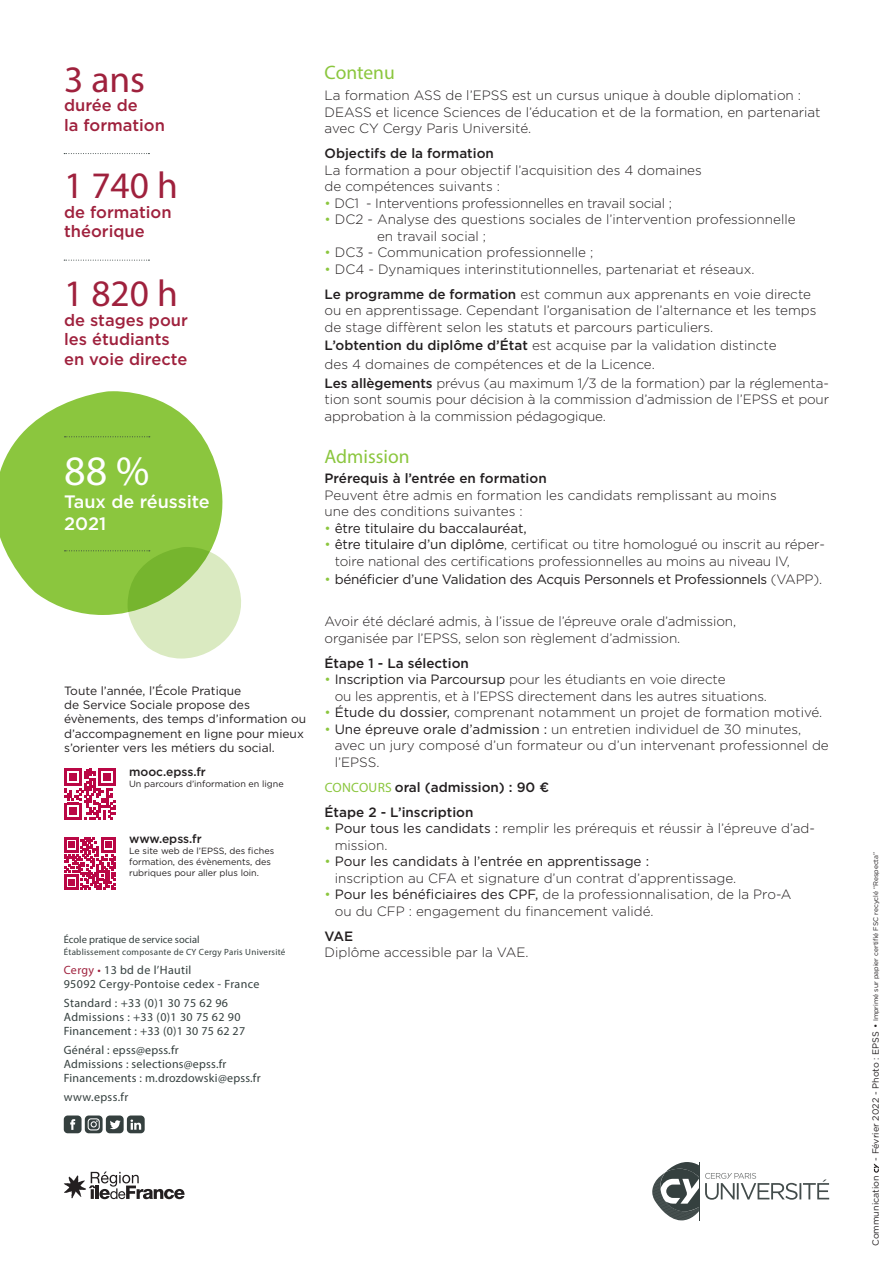
<style>
.page{position:relative;width:893px;height:1263px;background:#fff}
.page>*{position:absolute;margin:0;border:0;box-sizing:border-box;transform-origin:0 0}
.t1{font:42px "Myriad Pro";color:#fff}
.t2{font:37.5px "Myriad Pro";color:#9f213d}
.t3{font:19.5px "Myriad Pro";color:#8bc63e}
.t4{font:500 18px/22.5px "Gotham";color:#fff}
.t5{font:500 16.5px/19.5px "Gotham";color:#9f213d}
.t6{font:300 13.5px/16.5px "Gotham";color:#231f20}
.t7{font:500 13.5px/25px "Gotham";color:#231f20}
.t8{font:13.5px "Gotham";letter-spacing:-.02em;color:#231f20}
.t9{font:300 13.5px "Gotham";letter-spacing:-.02em;color:#231f20}
.t10{font:12px/14.2px "Myriad Pro";letter-spacing:.02em;color:#35403f}
.t11{font:12px/14.4px "Gotham";color:#231f20}
.t12{font:500 12px "Gotham";color:#231f20}
.t13{font:10.5px "Myriad Pro";color:#35403f}
.t14{font:9px/10.8px "Gotham";color:#231f20}
.t15{font:9px "Myriad Pro";letter-spacing:.03em;color:#35403f}
.t16{font:6.75px "Gotham";color:#231f20}
.s1{color:#9f213d}
.s2{color:#8bc63e}
.s3{font-weight:500}
.s4{font-weight:300;color:#8bc63e}
.s5{font-weight:400}
.s6{font-weight:300}
.s7{font-family:"Myriad Pro";font-weight:400;color:#8bc63e}
.s8{font-size:9px}
</style>
<div class="page">
<div style="left:64px;top:1115px;width:18px;height:18px;background:#35403f;border-radius:4px"></div>
<svg style="left:70px;top:1119px;width:5px;height:11px"></svg>
<svg style="left:85px;top:1115px;width:18px;height:18px"></svg>
<svg style="left:88px;top:1118px;width:12px;height:12px"></svg>
<div style="left:106px;top:1115px;width:18px;height:18px;background:#35403f;border-radius:4px"></div>
<svg style="left:110px;top:1120px;width:11px;height:9px"></svg>
<div style="left:127px;top:1115px;width:18px;height:18px;background:#35403f;border-radius:4px"></div>
<svg style="left:131px;top:1119px;width:10px;height:11px"></svg>
<svg style="left:64px;top:1171px;width:121px;height:28px"></svg>
<svg style="left:705px;top:1173px;width:124px;height:27px"></svg>
<hr style="left:699px;top:1162px;width:1px;height:58px;background:#35403f">
<svg style="left:652px;top:1162px;width:47px;height:58px"></svg>
<svg style="left:64px;top:260px;width:85px;height:1px"></svg>
<svg style="left:64px;top:153px;width:85px;height:1px"></svg>
<svg style="left:0;top:391px;width:223px;height:218px;fill:#8bc63e"></svg>
<svg style="left:65px;top:436px;width:85px;height:1px"></svg>
<svg style="left:65px;top:547px;width:176px;height:111px"></svg>
<svg style="left:64px;top:838px;width:51px;height:51px"></svg>
<svg style="left:64px;top:769px;width:52px;height:51px"></svg>
<svg style="left:874px;top:1163px;width:5px;height:10px"></svg>
<h2 class="t2" style="left:64px;top:56px;width:82px">3 ans</h2>
<p class="t5" style="left:64px;top:96px;width:102px">durée de<br>la formation</p>
<h2 class="t2" style="left:64px;top:163px;width:115px">1 740 h</h2>
<p class="t5" style="left:64px;top:202px;width:109px">de formation théorique</p>
<h2 class="t2" style="left:64px;top:271px;width:115px">1 820 h</h2>
<p class="t5" style="left:64px;top:310px;width:125px">de stages pour les étudiants en voie directe</p>
<h1 class="t1" style="left:64px;top:445px;width:87px">88 %</h1>
<h3 class="t4" style="left:64px;top:490px;width:147px">Taux de réussite<br>2021</h3>
<p class="t11" style="left:64px;top:683px;width:244px">Toute l’année, l’École Pratique<br>de Service Sociale propose des évènements, des temps d’information ou d’accompagnement en ligne pour mieux s’orienter vers les métiers du social.</p>
<p class="t12" style="left:129px;top:764px;width:78px">mooc.epss.fr</p>
<p class="t14" style="left:129px;top:778px;width:156px">Un parcours d’information en ligne</p>
<p class="t12" style="left:129px;top:831px;width:74px">www.epss.fr</p>
<p class="t14" style="left:129px;top:845px;width:147px">Le site web de l’EPSS, des fiches formation, des évènements, des rubriques pour aller plus loin.</p>
<p class="t13" style="left:64px;top:933px;width:137px">École pratique de service social</p>
<p class="t15" style="left:64px;top:947px;width:223px">Établissement composante de CY Cergy Paris Université</p>
<p class="t10" style="left:64px;top:962px;width:197px"><span class="s1">Cergy •</span> 13 bd de l’Hautil<br>95092 Cergy-Pontoise cedex - France</p>
<p class="t10" style="left:64px;top:995px;width:183px">Standard : +33 (0)1 30 75 62 96<br>Admissions : +33 (0)1 30 75 62 90<br>Financement : +33 (0)1 30 75 62 27</p>
<p class="t10" style="left:64px;top:1042px;width:198px">Général : epss@epss.fr<br>Admissions : selections@epss.fr<br>Financements : m.drozdowski@epss.fr</p>
<p class="t10" style="left:64px;top:1089px;width:66px">www.epss.fr</p>
<h3 class="t3" style="left:325px;top:61px;width:72px">Contenu</h3>
<p class="t6" style="left:325px;top:87px;width:498px">La formation ASS de l’EPSS est un cursus unique à double diplomation :<br>DEASS et licence Sciences de l’éducation et de la formation, en partenariat avec CY Cergy Paris Université.</p>
<p class="t7" style="left:325px;top:141px;width:171px">Objectifs de la formation</p>
<p class="t6" style="left:325px;top:161px;width:379px">La formation a pour objectif l’acquisition des 4 domaines de compétences suivants :</p>
<p class="t9" style="left:325px;top:194px;width:349px"><span class="s2">•</span> DC1 - Interventions professionnelles en travail social ;</p>
<p class="t6" style="left:377px;top:211px;width:420px;text-indent:-52px"><span class="s2">•</span> DC2 - Analyse des questions sociales de l’intervention professionnelle en travail social ;</p>
<p class="t6" style="left:325px;top:244px;width:270px"><span class="s2">•</span> DC3 - Communication professionnelle ;</p>
<p class="t6" style="left:325px;top:256px;width:488px;line-height:25px"><span class="s2">•</span> DC4 - Dynamiques interinstitutionnelles, partenariat et réseaux.<br><span class="s3">Le programme de formation</span> est commun aux apprenants en voie directe</p>
<p class="t6" style="left:325px;top:302px;width:493px">ou en apprentissage. Cependant l’organisation de l’alternance et les temps de stage diffèrent selon les statuts et parcours particuliers.</p>
<p class="t6" style="left:325px;top:336px;width:506px;line-height:18.6px"><span class="s3">L’obtention du diplôme d’État</span> est acquise par la validation distincte<br>des 4 domaines de compétences et de la Licence.<br><span class="s3">Les allègements</span> prévus (au maximum 1/3 de la formation) par la réglementa-</p>
<p class="t6" style="left:325px;top:391px;width:506px">tion sont soumis pour décision à la commission d’admission de l’EPSS et pour approbation à la commission pédagogique.</p>
<h3 class="t3" style="left:325px;top:444px;width:87px">Admission</h3>
<p class="t7" style="left:325px;top:466px;width:224px">Prérequis à l’entrée en formation</p>
<p class="t6" style="left:325px;top:486px;width:454px">Peuvent être admis en formation les candidats remplissant au moins une des conditions suivantes :</p>
<p class="t8" style="left:325px;top:519px;width:204px"><span class="s4">•</span> être titulaire du baccalauréat,</p>
<p class="t6" style="left:335px;top:536px;width:492px;text-indent:-10px"><span class="s2">•</span> <span class="s5">être titulaire d’un diplôme</span>, certificat ou titre homologué ou inscrit au réper&shy;toire national des certifications professionnelles au moins au niveau IV,</p>
<p class="t8" style="left:325px;top:571px;width:499px"><span class="s4">•</span> bénéficier d’une Validation des Acquis Personnels et Professionnels <span class="s6">(VAPP).</span></p>
<p class="t6" style="left:325px;top:613px;width:413px">Avoir été déclaré admis, à l’issue de l’épreuve orale d’admission, organisée par l’EPSS, selon son règlement d’admission.</p>
<p class="t7" style="left:325px;top:650px;width:146px">Étape 1 - La sélection</p>
<p class="t6" style="left:335px;top:671px;width:434px;text-indent:-10px"><span class="s2">•</span> <span class="s5">Inscription via Parcoursup</span> pour les étudiants en voie directe<br>ou les apprentis, et à l’EPSS directement dans les autres situations.</p>
<p class="t6" style="left:325px;top:704px;width:499px"><span class="s2">•</span> <span class="s5">Étude du dossier,</span> comprenant notamment un projet de formation motivé.</p>
<p class="t6" style="left:335px;top:721px;width:496px;text-indent:-10px"><span class="s2">•</span> <span class="s5">Une épreuve orale d’admission :</span> un entretien individuel de 30 minutes, avec un jury composé d’un formateur ou d’un intervenant professionnel de l’EPSS.</p>
<p class="t7" style="left:325px;top:774px;width:226px"><span class="s7">CONCOURS</span> oral (admission) : 90 €<br>Étape 2 - L’inscription</p>
<p class="t6" style="left:335px;top:820px;width:482px;text-indent:-10px"><span class="s2">•</span> <span class="s5">Pour tous les candidats :</span> remplir les prérequis et réussir à l’épreuve d’ad&shy;mission.</p>
<p class="t6" style="left:335px;top:853px;width:403px;text-indent:-10px"><span class="s2">•</span> <span class="s5">Pour les candidats à l’entrée en apprentissage :<br></span>inscription au CFA et signature d’un contrat d’apprentissage.</p>
<p class="t6" style="left:335px;top:886px;width:458px;text-indent:-10px"><span class="s2">•</span> <span class="s5">Pour les bénéficiaires des CPF,</span> de la professionnalisation, de la Pro-A ou du CFP : engagement du financement validé.</p>
<p class="t7" style="left:325px;top:923px;width:30px">VAE</p>
<p class="t6" style="left:325px;top:944px;width:205px">Diplôme accessible par la VAE.</p>
<p class="t16" style="left:871px;top:1161px;width:310px;rotate:-90deg"><span class="s8">- Février 2022 - Photo : EPSS •</span> Imprimé sur papier certifié FSC recyclé “Respecta”</p>
<p class="t14" style="left:870px;top:1246px;width:72px;rotate:-90deg">Communication</p>
</div>
